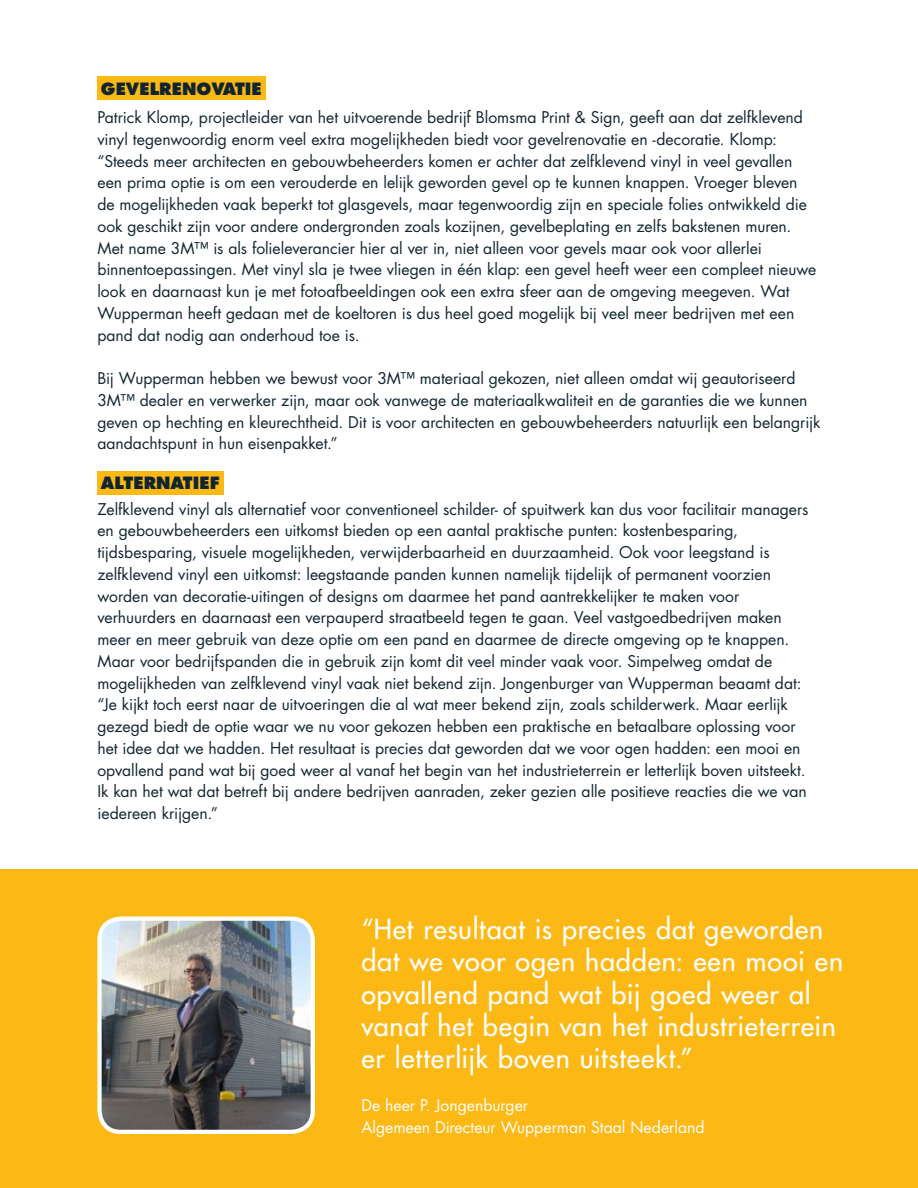
<style>
.page{position:relative;width:918px;height:1188px;background:#fff}
.page>*{position:absolute;margin:0;border:0;box-sizing:border-box;transform-origin:0 0}
.t1{font:500 27px/32.4px "Futura Std";letter-spacing:.03em;color:#fff}
.t2{font:800 16.5px "Futura Std";color:#112530}
.t3{font:15.75px/21.8px "Futura Std";color:#112530}
.t4{font:15.75px/21.8px "Futura Std";color:#fff}
</style>
<div class="page">
<div style="left:0;top:870px;width:918px;height:318px;background:#fcb814"></div>
<img style="left:102px;top:919px;width:210px;height:210px">
<div style="left:97px;top:917px;width:218px;height:217px;border:4px solid #fff;border-radius:21px"></div>
<div style="left:97px;top:76px;width:169px;height:24px;background:#fcb814"></div>
<div style="left:97px;top:471px;width:127px;height:24px;background:#fcb814"></div>
<p class="t2" style="left:101px;top:78px;width:162px">GEVELRENOVATIE</p>
<p class="t3" style="left:97px;top:107px;width:721px">Patrick Klomp, projectleider van het uitvoerende bedrijf Blomsma Print &amp; Sign, geeft aan dat zelfklevend vinyl tegenwoordig enorm veel extra mogelijkheden biedt voor gevelrenovatie en -decoratie. Klomp: “Steeds meer architecten en gebouwbeheerders komen er achter dat zelfklevend vinyl in veel gevallen een prima optie is om een verouderde en lelijk geworden gevel op te kunnen knappen. Vroeger bleven de mogelijkheden vaak beperkt tot glasgevels, maar tegenwoordig zijn en speciale folies ontwikkeld die ook geschikt zijn voor andere ondergronden zoals kozijnen, gevelbeplating en zelfs bakstenen muren.<br>Met name 3M™ is als folieleverancier hier al ver in, niet alleen voor gevels maar ook voor allerlei binnentoepassingen. Met vinyl sla je twee vliegen in één klap: een gevel heeft weer een compleet nieuwe look en daarnaast kun je met fotoafbeeldingen ook een extra sfeer aan de omgeving meegeven. Wat Wupperman heeft gedaan met de koeltoren is dus heel goed mogelijk bij veel meer bedrijven met een pand dat nodig aan onderhoud toe is.</p>
<p class="t3" style="left:97px;top:368px;width:725px">Bij Wupperman hebben we bewust voor 3M™ materiaal gekozen, niet alleen omdat wij geautoriseerd 3M™ dealer en verwerker zijn, maar ook vanwege de materiaalkwaliteit en de garanties die we kunnen geven op hechting en kleurechtheid. Dit is voor architecten en gebouwbeheerders natuurlijk een belangrijk aandachtspunt in hun eisenpakket.”</p>
<p class="t2" style="left:101px;top:472px;width:120px">ALTERNATIEF</p>
<p class="t3" style="left:97px;top:498px;width:713px">Zelfklevend vinyl als alternatief voor conventioneel schilder- of spuitwerk kan dus voor facilitair managers en gebouwbeheerders een uitkomst bieden op een aantal praktische punten: kostenbesparing, tijdsbesparing, visuele mogelijkheden, verwijderbaarheid en duurzaamheid. Ook voor leegstand is zelfklevend vinyl een uitkomst: leegstaande panden kunnen namelijk tijdelijk of permanent voorzien worden van decoratie-uitingen of designs om daarmee het pand aantrekkelijker te maken voor verhuurders en daarnaast een verpauperd straatbeeld tegen te gaan. Veel vastgoedbedrijven maken meer en meer gebruik van deze optie om een pand en daarmee de directe omgeving op te knappen.<br>Maar voor bedrijfspanden die in gebruik zijn komt dit veel minder vaak voor. Simpelweg omdat de mogelijkheden van zelfklevend vinyl vaak niet bekend zijn. Jongenburger van Wupperman beaamt dat: “Je kijkt toch eerst naar de uitvoeringen die al wat meer bekend zijn, zoals schilderwerk. Maar eerlijk gezegd biedt de optie waar we nu voor gekozen hebben een praktische en betaalbare oplossing voor het idee dat we hadden. Het resultaat is precies dat geworden dat we voor ogen hadden: een mooi en opvallend pand wat bij goed weer al vanaf het begin van het industrieterrein er letterlijk boven uitsteekt.<br>Ik kan het wat dat betreft bij andere bedrijven aanraden, zeker gezien alle positieve reacties die we van iedereen krijgen.”</p>
<h1 class="t1" style="left:361px;top:913px;width:483px">“Het resultaat is precies dat geworden dat we voor ogen hadden: een mooi en opvallend pand wat bij goed weer al vanaf het begin van het industrieterrein er letterlijk boven uitsteekt.”</h1>
<p class="t4" style="left:361px;top:1095px;width:345px">De heer P. Jongenburger<br>Algemeen Directeur Wupperman Staal Nederland</p>
</div>
